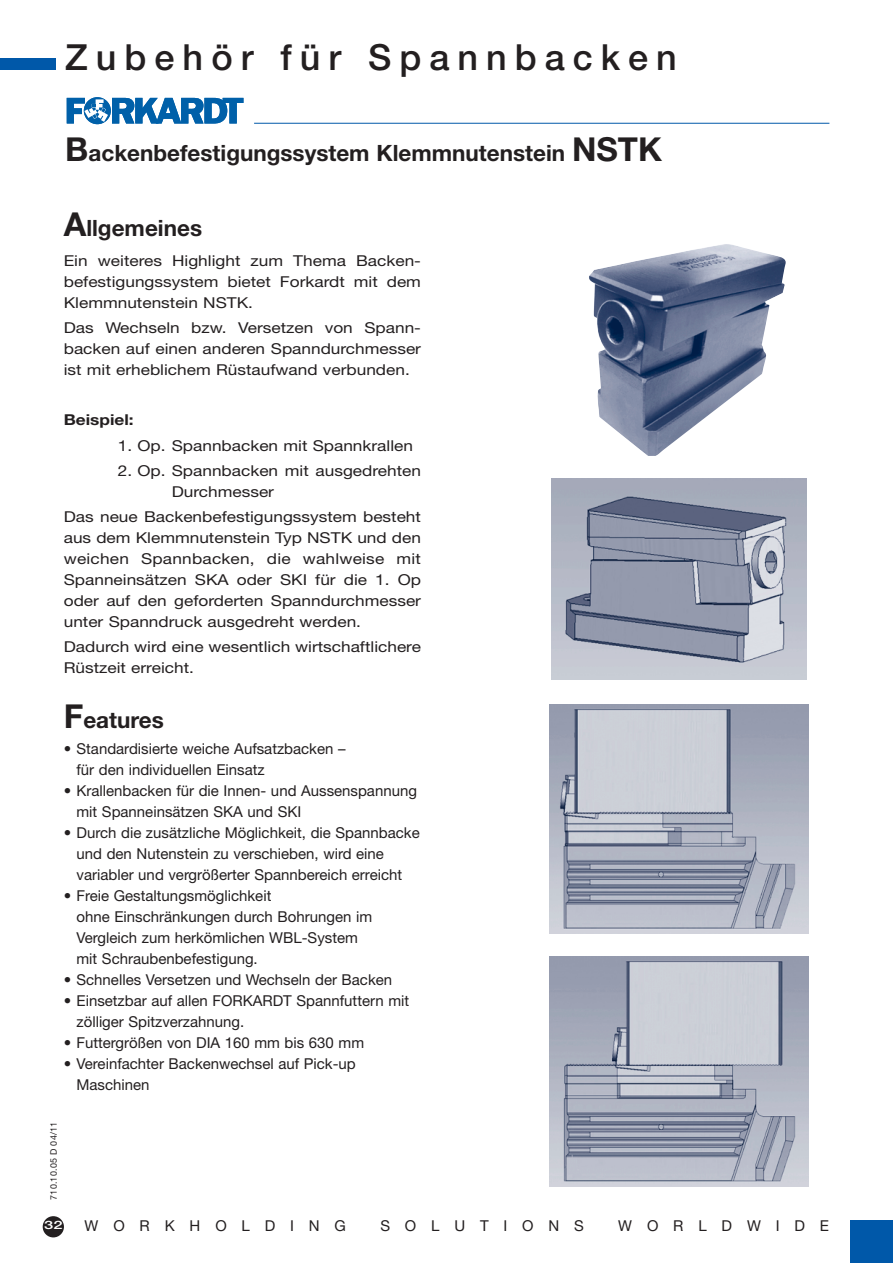
<style>
.page{position:relative;width:893px;height:1263px;background:#fff}
.page>*{position:absolute;margin:0;border:0;box-sizing:border-box;transform-origin:0 0}
.t1{font:500 36px "Helvetica Neue";letter-spacing:.22em;color:#231f20}
.t2{font:700 22.5px "Helvetica Neue";color:#231f20}
.t3{font:15px/21px "Helvetica Neue";color:#231f20}
.t4{font:15px/21px "Helvetica Neue";color:#231f20;text-align:justify;scale:1.15 1}
.t5{font:15px "Helvetica Neue";letter-spacing:.99em;color:#231f20}
.t6{font:700 15px "Helvetica Neue";color:#231f20;scale:1.15 1}
.t7{font:500 11.55px "Helvetica Neue";color:#fff;scale:1.43 1}
.t8{font:9px "Helvetica Neue";letter-spacing:.03em;color:#231f20}
.s1{font-size:33px}
</style>
<div class="page">
<img style="left:550px;top:957px;width:258px;height:229px">
<img style="left:551px;top:478px;width:256px;height:201px">
<img style="left:550px;top:704px;width:258px;height:230px">
<img style="left:589px;top:244px;width:197px;height:212px">
<div style="left:43px;top:1216px;width:21px;height:21px;background:#231f20;border-radius:50%"></div>
<div style="left:850px;top:1220px;width:43px;height:43px;background:#0058a9"></div>
<hr style="left:254px;top:123px;width:575px;height:1px;background:#0058a9">
<svg style="left:67px;top:98px;width:176px;height:26px"></svg>
<div style="left:0;top:58px;width:55px;height:11px;background:#0058a9"></div>
<h1 class="t1" style="left:65px;top:44px;width:613px">Zubehör für Spannbacken</h1>
<h2 class="t2" style="left:65px;top:145px;width:598px"><span class="s1">B</span>ackenbefestigungssystem Klemmnutenstein <span class="s1">NSTK</span></h2>
<h2 class="t2" style="left:64px;top:220px;width:140px"><span class="s1">A</span>llgemeines</h2>
<p class="t4" style="left:64px;top:251px;width:312px">Ein weiteres Highlight zum Thema Backen&shy;befestigungssystem bietet Forkardt mit dem Klemmnutenstein NSTK.</p>
<p class="t4" style="left:64px;top:319px;width:312px">Das Wechseln bzw. Versetzen von Spann&shy;backen auf einen anderen Spanndurchmesser ist mit erheblichem Rüstaufwand verbunden.</p>
<p class="t6" style="left:64px;top:415px;width:62px">Beispiel:</p>
<p class="t4" style="left:118px;top:436px;width:258px">1. Op. Spannbacken mit Spannkrallen</p>
<p class="t4" style="left:172px;top:462px;width:218px;text-indent:-54px">2. Op. Spannbacken mit ausgedrehten<br>Durchmesser</p>
<p class="t4" style="left:64px;top:508px;width:312px">Das neue Backenbefestigungssystem besteht aus dem Klemmnutenstein Typ NSTK und den weichen Spannbacken, die wahlweise mit Spanneinsätzen SKA oder SKI für die 1. Op oder auf den geforderten Spanndurchmesser unter Spanndruck ausgedreht werden.</p>
<p class="t4" style="left:64px;top:638px;width:312px">Dadurch wird eine wesentlich wirtschaftlichere<br>Rüstzeit erreicht.</p>
<h2 class="t2" style="left:64px;top:712px;width:101px"><span class="s1">F</span>eatures</h2>
<p class="t3" style="left:77px;top:739px;width:270px;text-indent:-13px">• Standardisierte weiche Aufsatzbacken – für den individuellen Einsatz</p>
<p class="t3" style="left:77px;top:781px;width:342px;text-indent:-13px">• Krallenbacken für die Innen- und Aussenspannung mit Spanneinsätzen SKA und SKI</p>
<p class="t3" style="left:77px;top:823px;width:345px;text-indent:-13px">• Durch die zusätzliche Möglichkeit, die Spannbacke und den Nutenstein zu verschieben, wird eine variabler und vergrößerter Spannbereich erreicht</p>
<p class="t3" style="left:77px;top:886px;width:297px;text-indent:-13px">• Freie Gestaltungsmöglichkeit<br>ohne Einschränkungen durch Bohrungen im Vergleich zum herkömlichen WBL-System mit Schraubenbefestigung.</p>
<p class="t3" style="left:64px;top:970px;width:330px">• Schnelles Versetzen und Wechseln der Backen</p>
<p class="t3" style="left:77px;top:991px;width:334px;text-indent:-13px">• Einsetzbar auf allen FORKARDT Spannfuttern mit zölliger Spitzverzahnung.</p>
<p class="t3" style="left:64px;top:1033px;width:302px">• Futtergrößen von DIA 160 mm bis 630 mm</p>
<p class="t3" style="left:77px;top:1054px;width:281px;text-indent:-13px">• Vereinfachter Backenwechsel auf Pick-up<br>Maschinen</p>
<p class="t8" style="left:50px;top:1200px;width:80px;rotate:-90deg">710.10.05 D 04/11</p>
<p class="t7" style="left:44px;top:1221px;width:14px">32</p>
<p class="t5" style="left:85px;top:1220px;width:263px">WORKHOLDING</p>
<p class="t5" style="left:380px;top:1220px;width:205px">SOLUTIONS</p>
<p class="t5" style="left:618px;top:1220px;width:212px">WORLDWIDE</p>
</div>
